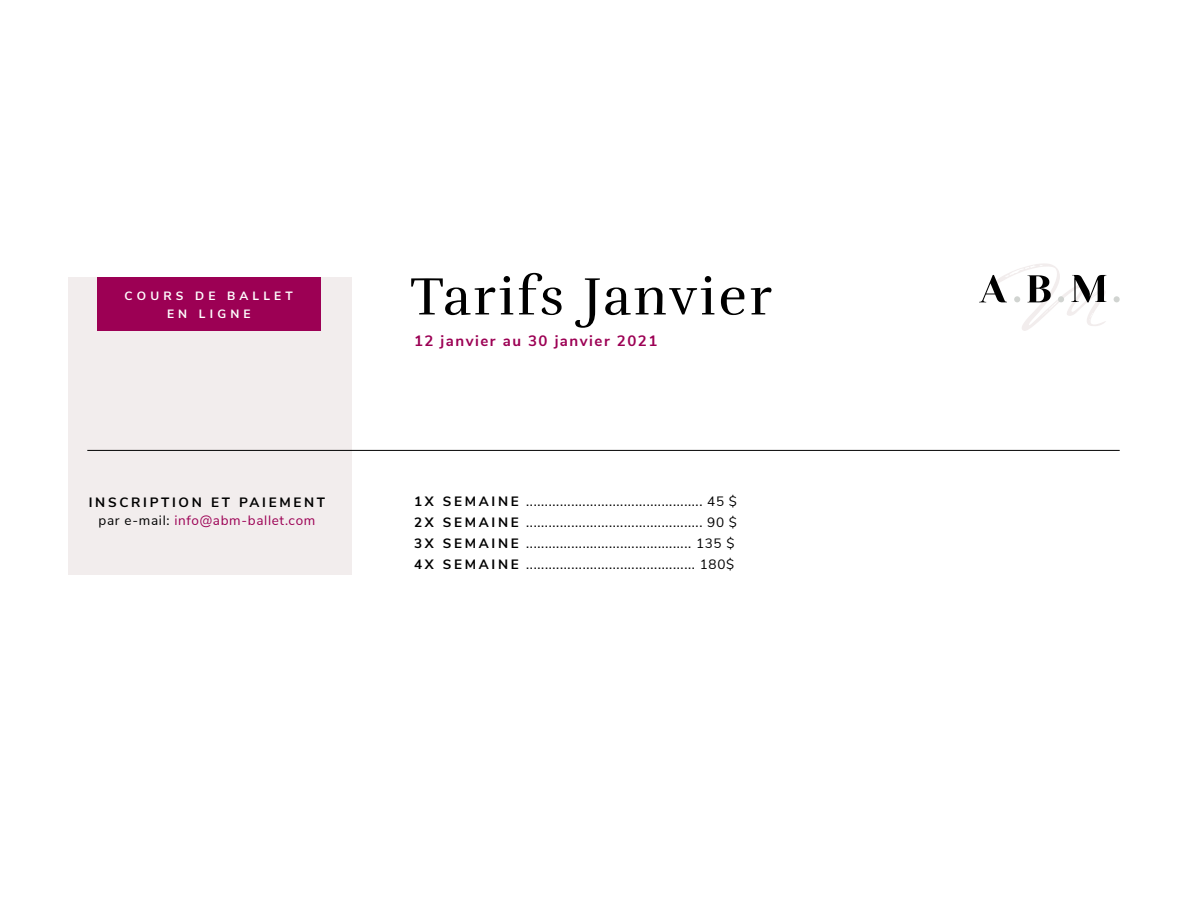
<style>
.page{position:relative;width:1188px;height:918px;background:#fff}
.page>*{position:absolute;margin:0;border:0;box-sizing:border-box;transform-origin:0 0}
.t1{font:54px "Rufina";letter-spacing:.05em;color:#000}
.t2{font:700 15px "Nunito Sans";letter-spacing:.1em;color:#9c0054}
.t3{font:13.5px/21px "Nunito Sans";letter-spacing:.05em;color:#000}
.t4{font:700 13.5px/18px "Nunito Sans";letter-spacing:.2em;color:#000;text-align:center}
.t5{font:700 12px/18px "Nunito Sans";letter-spacing:.35em;color:#fff;text-align:center}
.s1{font-weight:400}
.s2{font-weight:400;color:#9c0054}
.s3{font-weight:700}
</style>
<div class="page">
<div style="left:68px;top:277px;width:284px;height:298px;background:#f2eded"></div>
<div style="left:97px;top:277px;width:223px;height:54px;background:#9c0054"></div>
<hr style="left:87px;top:450px;width:1033px;height:1px;background:#000">
<svg style="left:1114px;top:296px;width:6px;height:6px"></svg>
<svg style="left:979px;top:263px;width:127px;height:68px"></svg>
<p class="t5" style="left:125px;top:286px;width:170px">COURS DE BALLET<br>EN LIGNE</p>
<p class="t4" style="left:89px;top:493px;width:238px">INSCRIPTION ET PAIEMENT <span class="s1">par e-mail:</span> <span class="s2">info@abm-ballet.com</span></p>
<h1 class="t1" style="left:410px;top:264px;width:364px">Tarifs Janvier</h1>
<p class="t2" style="left:414px;top:330px;width:245px">12 janvier au 30 janvier 2021</p>
<p class="t3" style="left:414px;top:490px;width:325px"><span class="s3">1X SEMAINE</span> ............................................... 45 $ <span class="s3">2X SEMAINE</span> ............................................... 90 $ <span class="s3">3X SEMAINE</span> ............................................ 135 $ <span class="s3">4X SEMAINE</span> ............................................. 180$</p>
</div>
